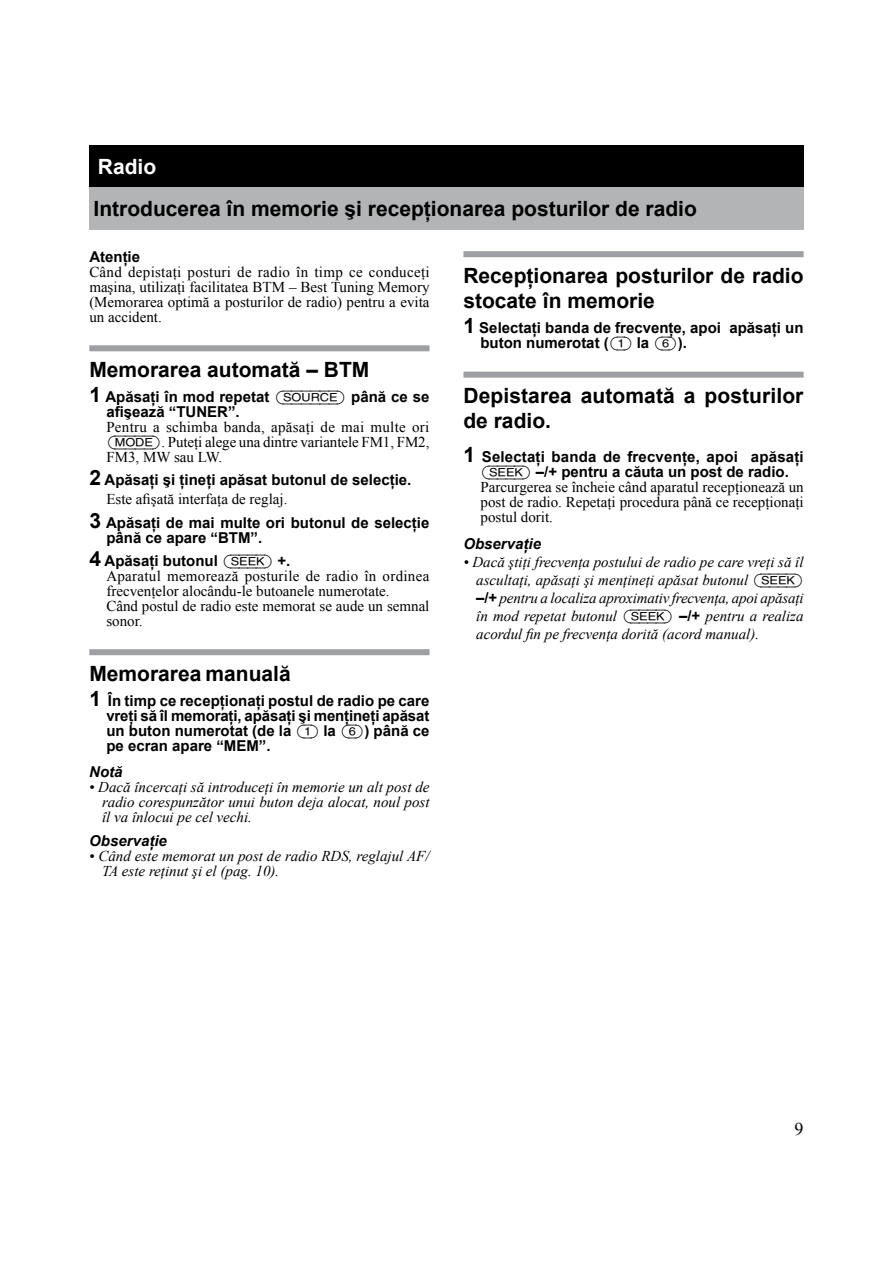
<style>
.page{position:relative;width:893px;height:1263px;background:#fff}
.page>*{position:absolute;margin:0;border:0;box-sizing:border-box;transform-origin:0 0}
.t1{font:700 21px/25.2px "Arial";color:#000}
.t2{font:700 21px "Arial";color:#fff}
.t3{font:18px "Times New Roman";color:#000}
.t4{font:15px/15px "Times New Roman";color:#000;text-align:justify}
.t5{font:700 15px/15px "Arial";color:#000}
.t6{font:italic 15px/18px "Times New Roman";color:#000;text-align:justify}
.t7{font:italic 700 15px "Arial";color:#000}
.s1{font-size:21px}
.s2{font-family:"Sony TT Keyboard";font-weight:400}
.s3{font-family:"Sony TT Keyboard"}
.s4{font-family:"Sony TT Keyboard";font-style:normal}
.s5{font-family:"Arial";font-weight:700;font-style:normal}
</style>
<div class="page">
<div style="left:89px;top:145px;width:715px;height:42px;background:#000"></div>
<div style="left:89px;top:187px;width:715px;height:43px;background:#b2b4b6"></div>
<div style="left:89px;top:345px;width:340px;height:6px;background:#9d9fa2"></div>
<div style="left:89px;top:649px;width:340px;height:6px;background:#9d9fa2"></div>
<div style="left:463px;top:251px;width:341px;height:6px;background:#9d9fa2"></div>
<div style="left:463px;top:372px;width:341px;height:6px;background:#9d9fa2"></div>
<h1 class="t2" style="left:98px;top:152px;width:60px">Radio</h1>
<h1 class="t1" style="left:94px;top:196px;width:605px">Introducerea în memorie şi recepţionarea posturilor de radio</h1>
<p class="t5" style="left:89px;top:249px;width:52px">Atenţie</p>
<p class="t4" style="left:89px;top:264px;width:342px">Când depistaţi posturi de radio în timp ce conduceţi maşina, utilizaţi facilitatea BTM – Best Tuning Memory (Memorarea optimă a posturilor de radio) pentru a evita un accident.</p>
<h1 class="t1" style="left:89px;top:357px;width:282px">Memorarea automată – BTM</h1>
<p class="t5" style="left:106px;top:389px;width:325px;text-indent:-17px"><span class="s1">1</span> Apăsaţi în mod repetat <span class="s2">(SOURCE)</span> până ce se afişează “TUNER”.</p>
<p class="t4" style="left:106px;top:419px;width:325px">Pentru a schimba banda, apăsaţi de mai multe ori <span class="s3">(MODE)</span>. Puteţi alege una dintre variantele FM1, FM2, FM3, MW sau LW.</p>
<p class="t5" style="left:89px;top:473px;width:324px"><span class="s1">2</span> Apăsaţi şi ţineţi apăsat butonul de selecţie.</p>
<p class="t4" style="left:106px;top:492px;width:183px">Este afişată interfaţa de reglaj.</p>
<p class="t5" style="left:106px;top:515px;width:325px;text-indent:-17px"><span class="s1">3</span> Apăsaţi de mai multe ori butonul de selecţie până ce apare “BTM”.</p>
<p class="t5" style="left:89px;top:553px;width:203px"><span class="s1">4</span> Apăsaţi butonul <span class="s2">(SEEK)</span> +.</p>
<p class="t4" style="left:106px;top:568px;width:325px;text-align:left">Aparatul memorează posturile de radio în ordinea frecvenţelor alocându-le butoanele numerotate.<br>Când postul de radio este memorat se aude un semnal sonor.</p>
<h1 class="t1" style="left:89px;top:661px;width:203px">Memorarea manuală</h1>
<p class="t5" style="left:106px;top:693px;width:325px;text-align:justify;text-indent:-17px"><span class="s1">1</span> În timp ce recepţionaţi postul de radio pe care vreţi să îl memoraţi, apăsaţi şi menţineţi apăsat un buton numerotat (de la <span class="s2">(1)</span> la <span class="s2">(6)</span>) până ce pe ecran apare “MEM”.</p>
<p class="t7" style="left:89px;top:762px;width:35px">Notă</p>
<p class="t6" style="left:102px;top:780px;width:329px;line-height:15px;text-indent:-13px">• Dacă încercaţi să introduceţi în memorie un alt post de radio corespunzător unui buton deja alocat, noul post îl va înlocui pe cel vechi.</p>
<p class="t7" style="left:89px;top:830px;width:79px">Observaţie</p>
<p class="t6" style="left:102px;top:848px;width:329px;line-height:15px;text-indent:-13px">• Când este memorat un post de radio RDS, reglajul AF/<br>TA este reţinut şi el (pag. 10).</p>
<h1 class="t1" style="left:463px;top:263px;width:342px">Recepţionarea posturilor de radio stocate în memorie</h1>
<p class="t5" style="left:480px;top:321px;width:325px;text-indent:-17px"><span class="s1">1</span> Selectaţi banda de frecvenţe, apoi apăsaţi un buton numerotat (<span class="s2">(1)</span> la <span class="s2">(6)</span>).</p>
<h1 class="t1" style="left:463px;top:383px;width:341px">Depistarea automată a posturilor de radio.</h1>
<p class="t5" style="left:463px;top:450px;width:342px;text-align:center"><span class="s1">1</span> Selectaţi banda de frecvenţe, apoi apăsaţi <span class="s2">(SEEK)</span> –/+ pentru a căuta un post de radio.</p>
<p class="t4" style="left:480px;top:479px;width:325px">Parcurgerea se încheie când aparatul recepţionează un post de radio. Repetaţi procedura până ce recepţionaţi postul dorit.</p>
<p class="t7" style="left:463px;top:533px;width:79px">Observaţie</p>
<p class="t6" style="left:476px;top:552px;width:329px;text-indent:-13px">• Dacă ştiţi frecvenţa postului de radio pe care vreţi să îl ascultaţi, apăsaţi şi menţineţi apăsat butonul <span class="s4">(SEEK) </span><span class="s5">–/+</span> pentru a localiza aproximativ frecvenţa, apoi apăsaţi în mod repetat butonul <span class="s4">(SEEK)</span> <span class="s5">–/+</span> pentru a realiza acordul fin pe frecvenţa dorită (acord manual).</p>
<p class="t3" style="left:795px;top:1117px;width:10px">9</p>
</div>
